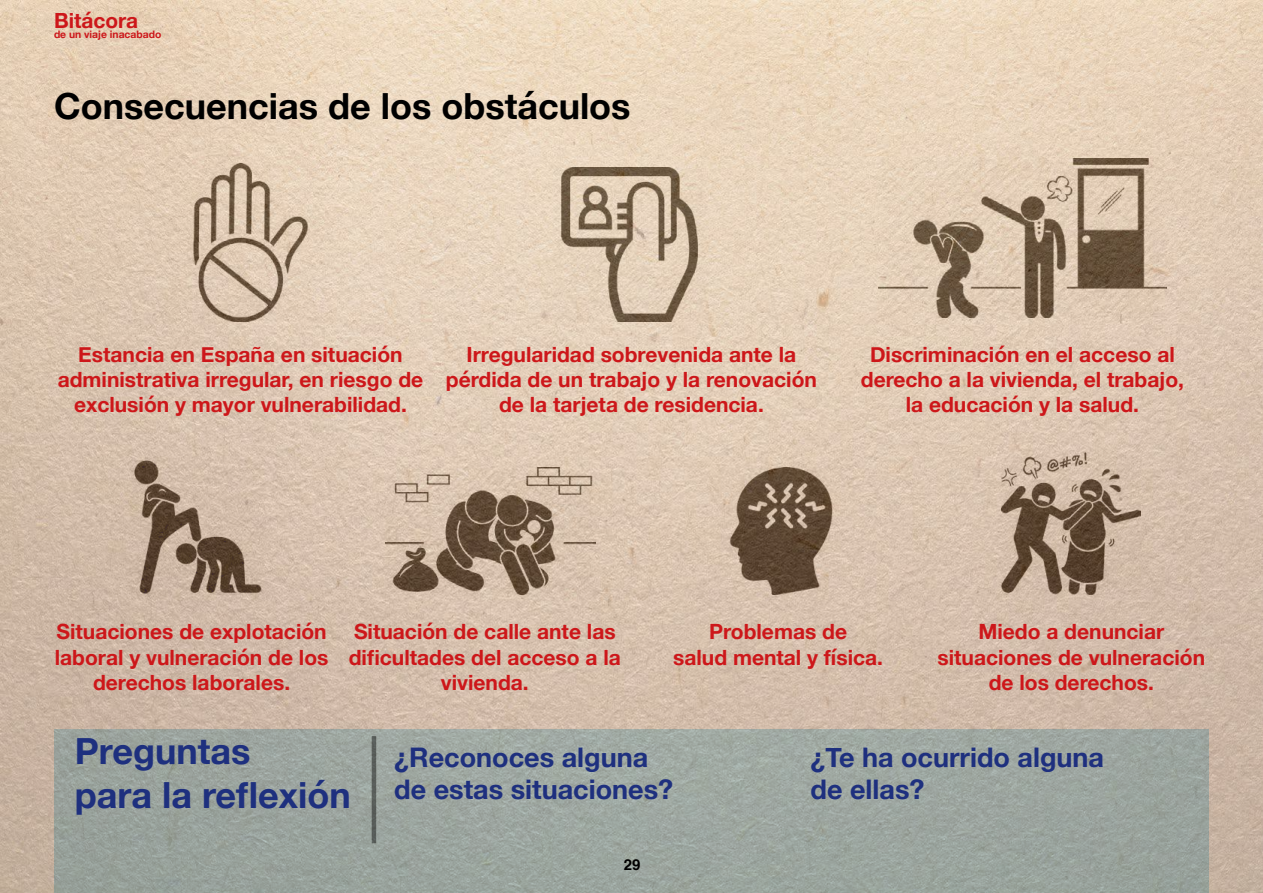
<style>
.page{position:relative;width:1263px;height:893px;background:#fff}
.page>*{position:absolute;margin:0;border:0;box-sizing:border-box;transform-origin:0 0}
.t1{font:700 36px "Helvetica Neue";color:#000}
.t2{font:700 36px/43.2px "Helvetica Neue";color:#283583}
.t3{font:700 27px/32.4px "Helvetica Neue";color:#283583}
.t4{font:700 21px/25.2px "Helvetica Neue";color:#cd171a;text-align:center}
.t5{font:700 20.85px "Helvetica Neue";color:#cd171a}
.t6{font:700 15px "Helvetica";color:#000}
.t7{font:700 10.35px "Helvetica Neue";color:#cd171a}
</style>
<div class="page">
<img style="left:0;top:0;width:1263px;height:893px">
<img style="left:878px;top:158px;width:288px;height:159px">
<img style="left:386px;top:468px;width:210px;height:127px">
<img style="left:130px;top:458px;width:136px;height:137px">
<img style="left:1002px;top:453px;width:139px;height:142px">
<img style="left:172px;top:164px;width:157px;height:157px">
<img style="left:552px;top:167px;width:154px;height:154px">
<img style="left:718px;top:468px;width:127px;height:127px">
<svg style="left:54px;top:729px;width:1155px;height:164px;background:#9ba49e"></svg>
<p class="t5" style="left:54px;top:4px;width:86px">Bitácora</p>
<p class="t7" style="left:54px;top:26px;width:109px">de un viaje inacabado</p>
<h1 class="t1" style="left:54px;top:78px;width:578px">Consecuencias de los obstáculos</h1>
<p class="t4" style="left:58px;top:342px;width:367px">Estancia en España en situación administrativa irregular, en riesgo de exclusión y mayor vulnerabilidad.</p>
<p class="t4" style="left:446px;top:342px;width:373px">Irregularidad sobrevenida ante la pérdida de un trabajo y la renovación de la tarjeta de residencia.</p>
<p class="t4" style="left:861px;top:342px;width:325px">Discriminación en el acceso al derecho a la vivienda, el trabajo, la educación y la salud.</p>
<p class="t4" style="left:55px;top:620px;width:275px">Situaciones de explotación laboral y vulneración de los derechos laborales.</p>
<p class="t4" style="left:349px;top:620px;width:274px">Situación de calle ante las dificultades del acceso a la vivienda.</p>
<p class="t4" style="left:673px;top:620px;width:211px">Problemas de<br>salud mental y física.</p>
<p class="t4" style="left:937px;top:620px;width:269px">Miedo a denunciar situaciones de vulneración de los derechos.</p>
<h1 class="t2" style="left:75px;top:731px;width:277px">Preguntas<br>para la reflexión</h1>
<p class="t3" style="left:394px;top:742px;width:280px">¿Reconoces alguna de estas situaciones?</p>
<p class="t3" style="left:810px;top:742px;width:295px">¿Te ha ocurrido alguna de ellas?</p>
<p class="t6" style="left:624px;top:853px;width:18px">29</p>
</div>
